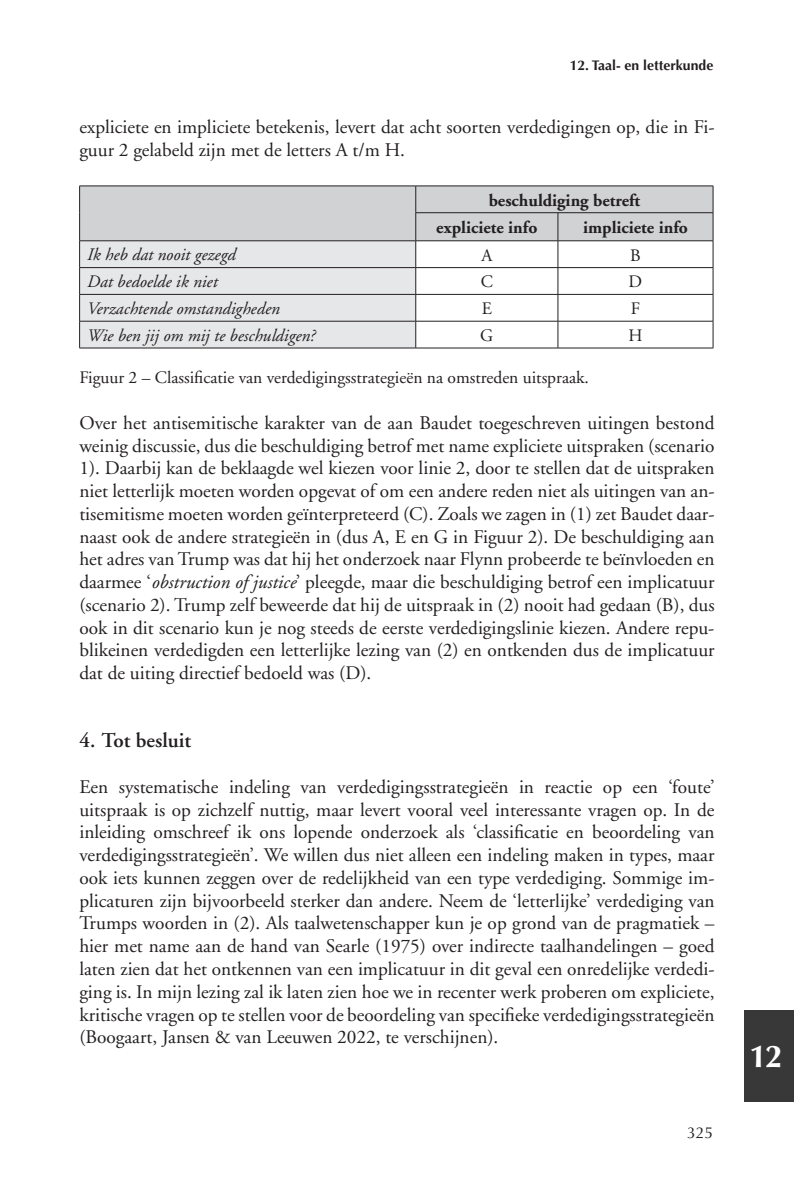
<style>
.page{position:relative;width:794px;height:1191px;background:#fff}
.page>*{position:absolute;margin:0;border:0;box-sizing:border-box;transform-origin:0 0}
.t1{font:700 31.5px "Optima";color:#fff}
.t2{font:600 21px "Adobe Garamond";color:#231f20}
.t3{font:19.25px/22.8px "Adobe Garamond";color:#231f20;text-align:justify}
.t4{font:italic 17.5px "Adobe Garamond";color:#231f20}
.t5{font:17.5px "Adobe Garamond";color:#231f20}
.t6{font:700 17.5px/26.8px "Adobe Garamond";color:#231f20}
.t7{font:15.75px "Optima";color:#231f20}
.t8{font:700 14px "Optima";color:#231f20}
.s1{font-style:italic}
</style>
<div class="page">
<div style="left:744px;top:1009px;width:50px;height:92px;background:#383839"></div>
<svg style="left:79px;top:186px;width:635px;height:162px"></svg>
<hr style="left:79px;top:348px;width:337px;height:1px;background:#231f20">
<hr style="left:416px;top:348px;width:142px;height:1px;background:#231f20">
<hr style="left:558px;top:348px;width:155px;height:1px;background:#231f20">
<p class="t8" style="left:570px;top:57px;width:145px">12. Taal- en letterkunde</p>
<p class="t3" style="left:79px;top:116px;width:636px">expliciete en impliciete betekenis, levert dat acht soorten verdedigingen op, die in Fi&shy;guur 2 gelabeld zijn met de letters A t/m H.</p>
<p class="t6" style="left:436px;top:187px;width:205px;text-indent:52px">beschuldiging betreft expliciete info</p>
<p class="t6" style="left:583px;top:214px;width:106px">impliciete info</p>
<p class="t4" style="left:87px;top:245px;width:150px">Ik heb dat nooit gezegd</p>
<p class="t5" style="left:481px;top:246px;width:12px">A</p>
<p class="t5" style="left:630px;top:246px;width:12px">B</p>
<p class="t4" style="left:87px;top:272px;width:132px">Dat bedoelde ik niet</p>
<p class="t5" style="left:481px;top:272px;width:14px">C</p>
<p class="t5" style="left:628px;top:272px;width:15px">D</p>
<p class="t4" style="left:87px;top:299px;width:194px">Verzachtende omstandigheden</p>
<p class="t5" style="left:482px;top:299px;width:12px">E</p>
<p class="t5" style="left:631px;top:299px;width:11px">F</p>
<p class="t4" style="left:87px;top:326px;width:230px">Wie ben jij om mij te beschuldigen?</p>
<p class="t5" style="left:480px;top:326px;width:15px">G</p>
<p class="t5" style="left:628px;top:326px;width:16px">H</p>
<p class="t5" style="left:79px;top:368px;width:511px">Figuur 2 – Classificatie van verdedigingsstrategieën na omstreden uitspraak.</p>
<p class="t3" style="left:79px;top:412px;width:637px">Over het antisemitische karakter van de aan Baudet toegeschreven uitingen bestond weinig discussie, dus die beschuldiging betrof met name expliciete uitspraken (scenario 1). Daarbij kan de beklaagde wel kiezen voor linie 2, door te stellen dat de uitspraken niet letterlijk moeten worden opgevat of om een andere reden niet als uitingen van an&shy;tisemitisme moeten worden geïnterpreteerd (C). Zoals we zagen in (1) zet Baudet daar&shy;naast ook de andere strategieën in (dus A, E en G in Figuur 2). De beschuldiging aan het adres van Trump was dat hij het onderzoek naar Flynn probeerde te beïnvloeden en daarmee ‘<span class="s1">obstruction of justice</span>’ pleegde, maar die beschuldiging betrof een implicatuur (scenario 2). Trump zelf beweerde dat hij de uitspraak in (2) nooit had gedaan (B), dus ook in dit scenario kun je nog steeds de eerste verdedigingslinie kiezen. Andere repu&shy;blikeinen verdedigden een letterlijke lezing van (2) en ontkenden dus de implicatuur dat de uiting directief bedoeld was (D).</p>
<p class="t2" style="left:79px;top:729px;width:113px">4. Tot besluit</p>
<p class="t3" style="left:79px;top:776px;width:636px">Een systematische indeling van verdedigingsstrategieën in reactie op een ‘foute’ uitspraak is op zichzelf nuttig, maar levert vooral veel interessante vragen op. In de inleiding omschreef ik ons lopende onderzoek als ‘classificatie en beoordeling van verdedigingsstrategieën’. We willen dus niet alleen een indeling maken in types, maar ook iets kunnen zeggen over de redelijkheid van een type verdediging. Sommige im&shy;plicaturen zijn bijvoorbeeld sterker dan andere. Neem de ‘letterlijke’ verdediging van Trumps woorden in (2). Als taalwetenschapper kun je op grond van de pragmatiek – hier met name aan de hand van Searle (1975) over indirecte taalhandelingen – goed laten zien dat het ontkennen van een implicatuur in dit geval een onredelijke verdedi&shy;ging is. In mijn lezing zal ik laten zien hoe we in recenter werk proberen om expliciete, kritische vragen op te stellen voor de beoordeling van specifieke verdedigingsstrategieën (Boogaart, Jansen &amp; van Leeuwen 2022, te verschijnen).</p>
<p class="t7" style="left:687px;top:1123px;width:28px">325</p>
<h1 class="t1" style="left:749px;top:1038px;width:35px">12</h1>
</div>
